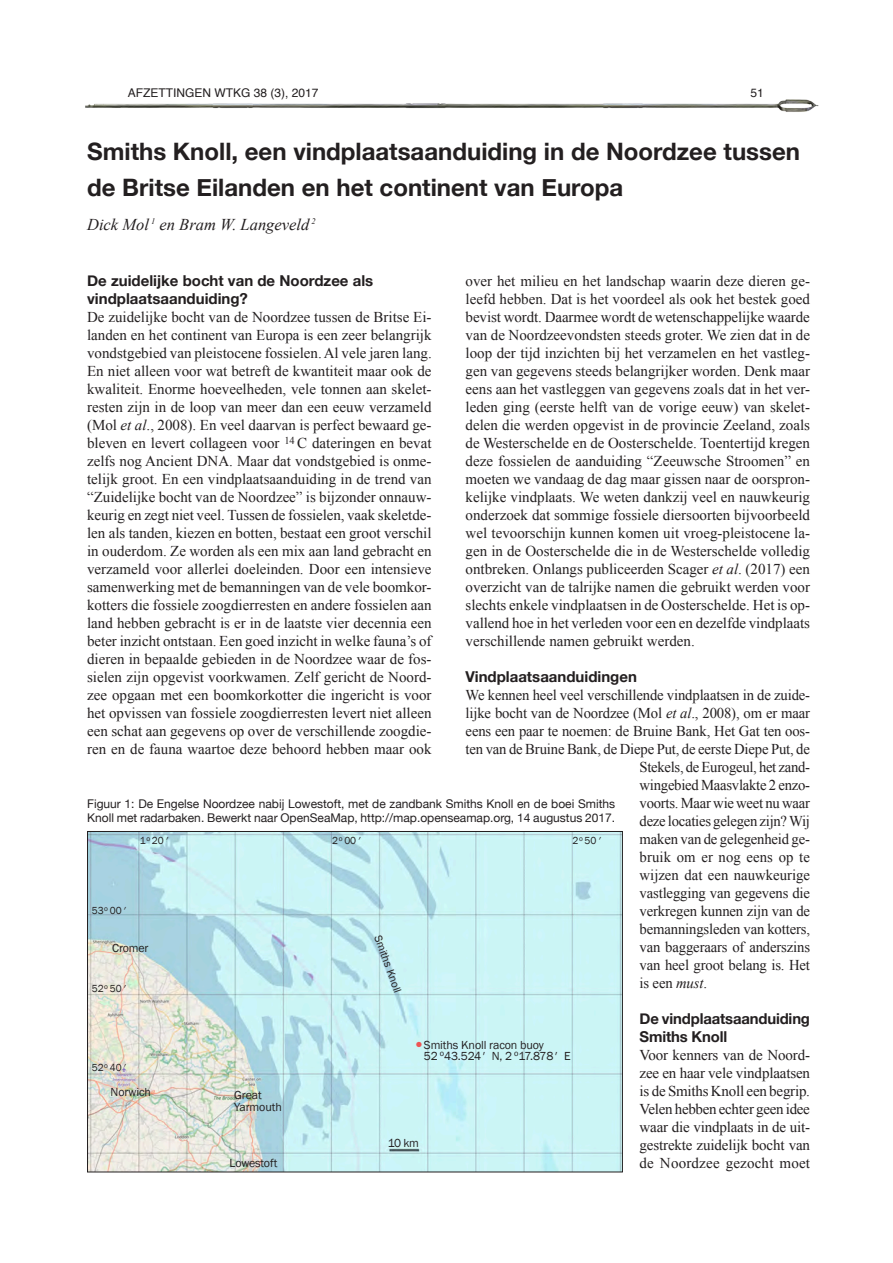
<style>
.page{position:relative;width:893px;height:1263px;background:#fff}
.page>*{position:absolute;margin:0;border:0;box-sizing:border-box;transform-origin:0 0}
.t1{font:700 24px/36px "Helvetica Neue";color:#231f20}
.t2{font:italic 16.5px "Times New Roman";color:#231f20}
.t3{font:15px/18px "Times New Roman";letter-spacing:-.01em;color:#231f20;text-align:justify}
.t4{font:700 15px/18px "Helvetica Neue";color:#231f20}
.t5{font:12px/14.2px "Helvetica Neue";color:#231f20}
.t6{font:12px/11.2px "Franklin Gothic";letter-spacing:-.01em;color:#231f20}
.t7{font:12px "Helvetica";color:#231f20}
.t8{font:11.25px "Franklin Gothic";color:#231f20}
.t9{font:10.5px "Franklin Gothic";letter-spacing:-.01em;color:#231f20}
.t10{font:7.35px "Franklin Gothic";color:#231f20}
.t11{font:7.35px "Zapf Dingbats ITC";color:#ed5454}
.s1{font-style:italic}
</style>
<div class="page">
<img style="left:85px;top:99px;width:734px;height:13px">
<svg style="left:87px;top:831px;width:536px;height:341px;background:#c6e8e9"></svg>
<p class="t7" style="left:128px;top:83px;width:192px">AFZETTINGEN WTKG 38 (3), 2017</p>
<p class="t7" style="left:750px;top:83px;width:15px">51</p>
<h1 class="t1" style="left:87px;top:134px;width:714px">Smiths Knoll, een vindplaatsaanduiding in de Noordzee tussen de Britse Eilanden en het continent van Europa</h1>
<p class="t2" style="left:87px;top:213px;width:230px">Dick Mol <sup>1</sup> en Bram W. Langeveld <sup>2</sup></p>
<p class="t4" style="left:87px;top:272px;width:288px">De zuidelijke bocht van de Noordzee als vindplaatsaanduiding?</p>
<p class="t3" style="left:87px;top:308px;width:346px">De zuidelijke bocht van de Noordzee tussen de Britse Ei&shy;landen en het continent van Europa is een zeer belangrijk vondstgebied van pleistocene fossielen. Al vele jaren lang.<br>En niet alleen voor wat betreft de kwantiteit maar ook de kwaliteit. Enorme hoeveelheden, vele tonnen aan skelet&shy;resten zijn in de loop van meer dan een eeuw verzameld (Mol <span class="s1">et al</span>., 2008). En veel daarvan is perfect bewaard ge&shy;bleven en levert collageen voor <sup>14</sup> C dateringen en bevat zelfs nog Ancient DNA. Maar dat vondstgebied is onme&shy;telijk groot. En een vindplaatsaanduiding in de trend van “Zuidelijke bocht van de Noordzee” is bijzonder onnauw&shy;keurig en zegt niet veel. Tussen de fossielen, vaak skeletde&shy;len als tanden, kiezen en botten, bestaat een groot verschil in ouderdom. Ze worden als een mix aan land gebracht en verzameld voor allerlei doeleinden. Door een intensieve samenwerking met de bemanningen van de vele boomkor&shy;kotters die fossiele zoogdierresten en andere fossielen aan land hebben gebracht is er in de laatste vier decennia een beter inzicht ontstaan. Een goed inzicht in welke fauna’s of dieren in bepaalde gebieden in de Noordzee waar de fos&shy;sielen zijn opgevist voorkwamen. Zelf gericht de Noord&shy;zee opgaan met een boomkorkotter die ingericht is voor het opvissen van fossiele zoogdierresten levert niet alleen een schat aan gegevens op over de verschillende zoogdie&shy;ren en de fauna waartoe deze behoord hebben maar ook</p>
<p class="t3" style="left:466px;top:272px;width:346px">over het milieu en het landschap waarin deze dieren ge&shy;leefd hebben. Dat is het voordeel als ook het bestek goed bevist wordt. Daarmee wordt de wetenschappelijke waarde van de Noordzeevondsten steeds groter. We zien dat in de loop der tijd inzichten bij het verzamelen en het vastleg&shy;gen van gegevens steeds belangrijker worden. Denk maar eens aan het vastleggen van gegevens zoals dat in het ver&shy;leden ging (eerste helft van de vorige eeuw) van skelet&shy;delen die werden opgevist in de provincie Zeeland, zoals de Westerschelde en de Oosterschelde. Toentertijd kregen deze fossielen de aanduiding “Zeeuwsche Stroomen” en moeten we vandaag de dag maar gissen naar de oorspron&shy;kelijke vindplaats. We weten dankzij veel en nauwkeurig onderzoek dat sommige fossiele diersoorten bijvoorbeeld wel tevoorschijn kunnen komen uit vroeg-pleistocene la&shy;gen in de Oosterschelde die in de Westerschelde volledig ontbreken. Onlangs publiceerden Scager <span class="s1">et al</span>. (2017) een overzicht van de talrijke namen die gebruikt werden voor slechts enkele vindplaatsen in de Oosterschelde. Het is op&shy;vallend hoe in het verleden voor een en dezelfde vindplaats verschillende namen gebruikt werden.</p>
<p class="t4" style="left:466px;top:668px;width:173px">Vindplaatsaanduidingen</p>
<p class="t3" style="left:466px;top:686px;width:346px">We kennen heel veel verschillende vindplaatsen in de zuide-</p>
<p class="t3" style="left:466px;top:704px;width:346px">lijke bocht van de Noordzee (Mol <span class="s1">et al</span>., 2008), om er maar</p>
<p class="t3" style="left:466px;top:722px;width:346px">eens een paar te noemen: de Bruine Bank, Het Gat ten oos-</p>
<p class="t3" style="left:466px;top:740px;width:346px">ten van de Bruine Bank, de Diepe Put, de eerste Diepe Put, de</p>
<p class="t3" style="left:640px;top:758px;width:172px">Stekels, de Eurogeul, het zand-</p>
<p class="t3" style="left:640px;top:776px;width:172px">wingebied Maasvlakte 2 enzo-</p>
<p class="t3" style="left:640px;top:794px;width:172px">voorts. Maar wie weet nu waar</p>
<p class="t3" style="left:640px;top:812px;width:172px">deze locaties gelegen zijn? Wij</p>
<p class="t3" style="left:640px;top:830px;width:172px">maken van de gelegenheid ge-</p>
<p class="t3" style="left:640px;top:848px;width:172px">bruik om er nog eens op te</p>
<p class="t3" style="left:640px;top:866px;width:172px">wijzen dat een nauwkeurige</p>
<p class="t3" style="left:640px;top:884px;width:172px">vastlegging van gegevens die</p>
<p class="t3" style="left:640px;top:902px;width:172px">verkregen kunnen zijn van de</p>
<p class="t3" style="left:640px;top:920px;width:172px">bemanningsleden van kotters,</p>
<p class="t3" style="left:640px;top:938px;width:172px">van baggeraars of anderszins</p>
<p class="t3" style="left:640px;top:956px;width:172px">van heel groot belang is. Het</p>
<p class="t3" style="left:640px;top:974px;width:69px">is een <span class="s1">must</span>.</p>
<p class="t4" style="left:640px;top:1010px;width:172px">De vindplaatsaanduiding<br>Smiths Knoll</p>
<p class="t3" style="left:640px;top:1046px;width:172px">Voor kenners van de Noord&shy;zee en haar vele vindplaatsen is de Smiths Knoll een begrip.<br>Velen hebben echter geen idee waar die vindplaats in de uit&shy;gestrekte zuidelijk bocht van de Noordzee gezocht moet</p>
<p class="t5" style="left:87px;top:797px;width:529px">Figuur 1: De Engelse Noordzee nabij Lowestoft, met de zandbank Smiths Knoll en de boei Smiths<br>Knoll met radarbaken. Bewerkt naar OpenSeaMap, http://map.openseamap.org, 14 augustus 2017.</p>
<p class="t9" style="left:140px;top:834px;width:34px">1<sup>o</sup> 20<span class="s1">'</span></p>
<p class="t9" style="left:344px;top:834px;width:21px">00<span class="s1">'</span></p>
<p class="t9" style="left:332px;top:834px;width:7px">2</p>
<p class="t10" style="left:339px;top:834px;width:5px">o</p>
<p class="t9" style="left:572px;top:834px;width:34px">2<sup>o</sup> 50<span class="s1">'</span></p>
<p class="t9" style="left:92px;top:904px;width:39px">53<sup>o</sup> 00<span class="s1">'</span></p>
<p class="t8" style="left:384px;top:933px;width:61px;rotate:70deg">Smiths Knoll</p>
<p class="t6" style="left:112px;top:943px;width:38px">Cromer</p>
<p class="t9" style="left:92px;top:982px;width:39px">52<sup>o</sup> 50<span class="s1">'</span></p>
<p class="t6" style="left:424px;top:1039px;width:148px">Smiths Knoll racon buoy<br>52 <sup>o</sup>43.524<span class="s1">'</span> N, 2 <sup>o</sup>17.878<span class="s1">'</span> E</p>
<p class="t11" style="left:416px;top:1041px;width:7px">●</p>
<p class="t9" style="left:92px;top:1061px;width:39px">52<sup>o</sup> 40<span class="s1">'</span></p>
<p class="t6" style="left:111px;top:1086px;width:42px">Norwich</p>
<p class="t6" style="left:234px;top:1089px;width:49px;line-height:12px">Great<br>Yarmouth</p>
<p class="t6" style="left:388px;top:1138px;width:33px">10 km</p>
<p class="t6" style="left:230px;top:1157px;width:49px">Lowestoft</p>
</div>
